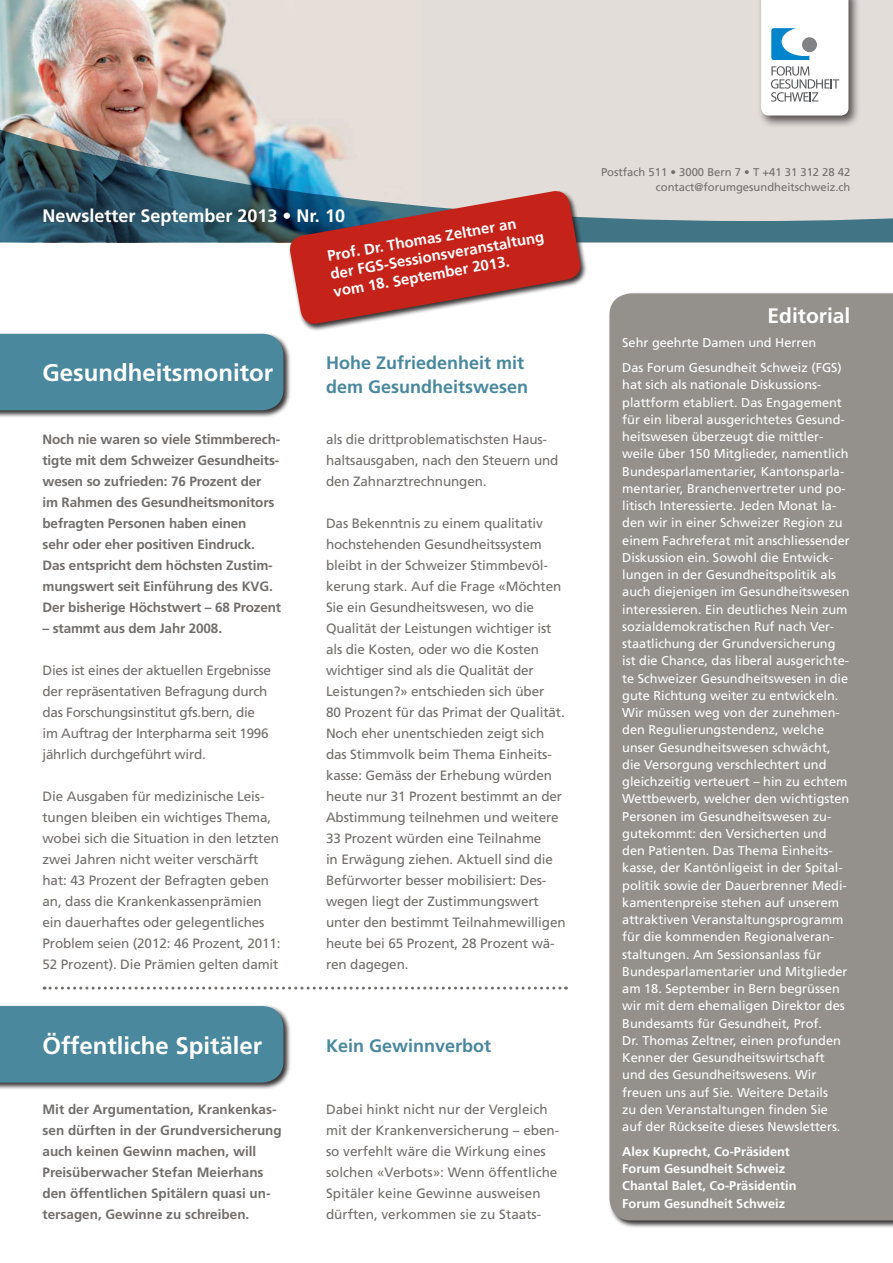
<style>
.page{position:relative;width:893px;height:1263px;background:#fff}
.page>*{position:absolute;margin:0;border:0;box-sizing:border-box;transform-origin:0 0}
.t1{font:700 24px "Frutiger";color:#fff}
.t2{font:700 21px "Frutiger";color:#fff}
.t3{font:700 18px "Frutiger";color:#4a889d}
.t4{font:700 18px "Frutiger";color:#fff}
.t5{font:700 15px/18px "Frutiger";color:#fff}
.t6{font:13.5px/21px "Frutiger";letter-spacing:-.01em;color:#716e6c}
.t7{font:700 13.5px/21px "Frutiger";letter-spacing:-.01em;color:#716e6c}
.t8{font:12.75px/17.2px "Frutiger";color:#fff}
.t9{font:700 12.75px "Frutiger";color:#fff}
.t10{font:11.25px "Frutiger";color:#716e6c}
</style>
<div class="page">
<img style="left:0;top:0;width:893px;height:72px">
<div style="left:757px;top:0;width:104px;height:128px;background:#231f20;opacity:.75"></div>
<svg style="left:761px;top:0;width:87px;height:72px"></svg>
<div style="left:609px;top:293px;width:284px;height:927px;background:#94918d"></div>
<img style="left:0;top:72px;width:893px;height:170px">
<div style="left:0;top:332px;width:291px;height:86px;background:#231f20;opacity:.9"></div>
<div style="left:0;top:334px;width:283px;height:76px;background:#4a889d"></div>
<div style="left:0;top:1004px;width:291px;height:86px;background:#231f20;opacity:.9"></div>
<div style="left:0;top:1006px;width:283px;height:76px;background:#4a889d"></div>
<svg style="left:44px;top:986px;width:522px;height:3px"></svg>
<div style="left:288px;top:189px;width:300px;height:142px;background:#231f20;opacity:.9"></div>
<svg style="left:288px;top:189px;width:294px;height:137px;background:#ba5a59"></svg>
<p class="t4" style="left:43px;top:206px;width:304px">Newsletter September 2013 • Nr. 10</p>
<p class="t5" style="left:326px;top:247px;width:193px;rotate:-10deg">Prof. Dr. Thomas Zeltner an</p>
<p class="t5" style="left:329px;top:265px;width:218px;rotate:-10deg">der FGS-Sessionsveranstaltung vom 18. September 2013.</p>
<p class="t1" style="left:43px;top:359px;width:232px">Gesundheitsmonitor</p>
<p class="t7" style="left:43px;top:429px;width:240px">Noch nie waren so viele Stimmberech&shy;tigte mit dem Schweizer Gesundheits&shy;wesen so zufrieden: 76 Prozent der<br>im Rahmen des Gesundheitsmonitors befragten Personen haben einen<br>sehr oder eher positiven Eindruck.<br>Das entspricht dem höchsten Zustim&shy;mungswert seit Einführung des KVG.<br>Der bisherige Höchstwert – 68 Prozent</p>
<p class="t7" style="left:43px;top:618px;width:181px">– stammt aus dem Jahr 2008.</p>
<p class="t6" style="left:43px;top:660px;width:230px">Dies ist eines der aktuellen Ergebnisse der repräsentativen Befragung durch das Forschungsinstitut gfs.bern, die im Auftrag der Interpharma seit 1996 jährlich durchgeführt wird.</p>
<p class="t6" style="left:43px;top:786px;width:240px">Die Ausgaben für medizinische Leis&shy;tungen bleiben ein wichtiges Thema, wobei sich die Situation in den letzten zwei Jahren nicht weiter verschärft hat: 43 Prozent der Befragten geben an, dass die Krankenkassenprämien ein dauerhaftes oder gelegentliches Problem seien (2012: 46 Prozent, 2011:<br>52 Prozent). Die Prämien gelten damit</p>
<p class="t3" style="left:326px;top:352px;width:200px">Hohe Zufriedenheit mit</p>
<p class="t3" style="left:326px;top:376px;width:204px">dem Gesundheitswesen</p>
<p class="t6" style="left:326px;top:429px;width:234px">als die drittproblematischsten Haus&shy;haltsausgaben, nach den Steuern und den Zahnarztrechnungen.</p>
<p class="t6" style="left:326px;top:513px;width:241px">Das Bekenntnis zu einem qualitativ hochstehenden Gesundheitssystem bleibt in der Schweizer Stimmbevöl&shy;kerung stark. Auf die Frage «Möchten Sie ein Gesundheitswesen, wo die Qualität der Leistungen wichtiger ist als die Kosten, oder wo die Kosten wichtiger sind als die Qualität der Leistungen?» entschieden sich über<br>80 Prozent für das Primat der Qualität.<br>Noch eher unentschieden zeigt sich das Stimmvolk beim Thema Einheits&shy;kasse: Gemäss der Erhebung würden heute nur 31 Prozent bestimmt an der Abstimmung teilnehmen und weitere 33 Prozent würden eine Teilnahme<br>in Erwägung ziehen. Aktuell sind die Befürworter besser mobilisiert: Des&shy;wegen liegt der Zustimmungswert unter den bestimmt Teilnahmewilligen heute bei 65 Prozent, 28 Prozent wä&shy;ren dagegen.</p>
<p class="t1" style="left:43px;top:1031px;width:221px">Öffentliche Spitäler</p>
<p class="t3" style="left:326px;top:1035px;width:167px">Kein Gewinnverbot</p>
<p class="t7" style="left:43px;top:1099px;width:241px">Mit der Argumentation, Krankenkas&shy;sen dürften in der Grundversicherung auch keinen Gewinn machen, will Preisüberwacher Stefan Meierhans den öffentlichen Spitälern quasi un&shy;tersagen, Gewinne zu schreiben.</p>
<p class="t6" style="left:326px;top:1099px;width:235px">Dabei hinkt nicht nur der Vergleich mit der Krankenversicherung – eben&shy;so verfehlt wäre die Wirkung eines solchen «Verbots»: Wenn öffentliche Spitäler keine Gewinne ausweisen dürften, verkommen sie zu Staats-</p>
<p class="t10" style="left:601px;top:166px;width:251px">Postfach 511 • 3000 Bern 7 • T +41 31 312 28 42</p>
<p class="t10" style="left:656px;top:181px;width:196px">contact@forumgesundheitschweiz.ch</p>
<p class="t2" style="left:768px;top:303px;width:84px">Editorial</p>
<p class="t8" style="left:622px;top:334px;width:196px">Sehr geehrte Damen und Herren</p>
<p class="t8" style="left:622px;top:359px;width:229px">Das Forum Gesundheit Schweiz (FGS) hat sich als nationale Diskussions&shy;plattform etabliert. Das Engagement für ein liberal ausgerichtetes Gesund&shy;heitswesen überzeugt die mittler&shy;weile über 150 Mitglieder, namentlich Bundesparlamentarier, Kantonsparla&shy;mentarier, Branchenvertreter und po&shy;litisch Interessierte. Jeden Monat la&shy;den wir in einer Schweizer Region zu einem Fachreferat mit anschliessender Diskussion ein. Sowohl die Entwick&shy;lungen in der Gesundheitspolitik als auch diejenigen im Gesundheitswesen interessieren. Ein deutliches Nein zum sozialdemokratischen Ruf nach Ver&shy;staatlichung der Grundversicherung ist die Chance, das liberal ausgerichte&shy;te Schweizer Gesundheitswesen in die gute Richtung weiter zu entwickeln.<br>Wir müssen weg von der zunehmen&shy;den Regulierungstendenz, welche unser Gesundheitswesen schwächt, die Versorgung verschlechtert und gleichzeitig verteuert – hin zu echtem Wettbewerb, welcher den wichtigsten Personen im Gesundheitswesen zu&shy;gutekommt: den Versicherten und den Patienten. Das Thema Einheits&shy;kasse, der Kantönligeist in der Spital&shy;politik sowie der Dauerbrenner Medi&shy;kamentenpreise stehen auf unserem attraktiven Veranstaltungsprogramm für die kommenden Regionalveran&shy;staltungen. Am Sessionsanlass für Bundesparlamentarier und Mitglieder am 18. September in Bern begrüssen wir mit dem ehemaligen Direktor des Bundesamts für Gesundheit, Prof.<br>Dr. Thomas Zeltner, einen profunden Kenner der Gesundheitswirtschaft und des Gesundheitswesens. Wir</p>
<p class="t8" style="left:622px;top:1083px;width:207px">freuen uns auf Sie. Weitere Details</p>
<p class="t8" style="left:622px;top:1101px;width:220px">zu den Veranstaltungen finden Sie auf der Rückseite dieses Newsletters.</p>
<p class="t9" style="left:622px;top:1144px;width:169px">Alex Kuprecht, Co-Präsident</p>
<p class="t9" style="left:622px;top:1161px;width:164px">Forum Gesundheit Schweiz</p>
<p class="t9" style="left:622px;top:1178px;width:176px">Chantal Balet, Co-Präsidentin</p>
<p class="t9" style="left:622px;top:1196px;width:164px">Forum Gesundheit Schweiz</p>
</div>
